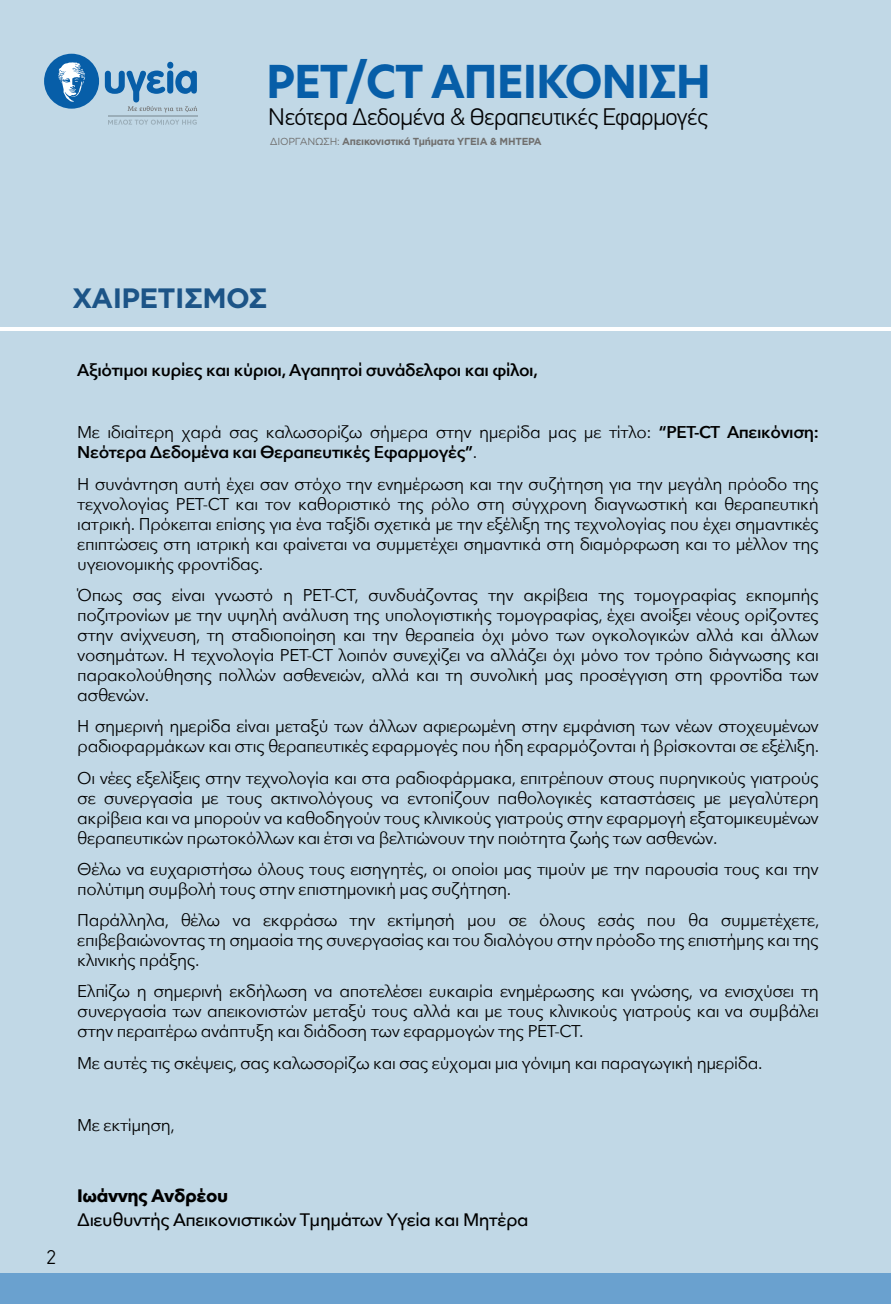
<style>
.page{position:relative;width:891px;height:1304px;background:#fff}
.page>*{position:absolute;margin:0;border:0;box-sizing:border-box;transform-origin:0 0}
.t1{font:700 44.4px "Hero New";letter-spacing:-.025em;color:#075ea8}
.t2{font:700 28px "Gotham Greek";letter-spacing:-.025em;color:#1c5487}
.t3{font:300 24px "PF Din Text";letter-spacing:-.025em;color:#030304;scale:1.04 1}
.t4{font:300 20px "PF Din Text";color:#000}
.t5{font:500 18px "Avenir Next";letter-spacing:-.025em;color:#000}
.t6{font:700 18px "Avenir Next";letter-spacing:-.025em;color:#000}
.t7{font:17px/20px "Avenir Next";letter-spacing:-.025em;color:#000;text-align:justify}
.t8{font:600 17px/20px "Avenir Next";letter-spacing:-.025em;color:#000}
.t9{font:700 10.2px "Gotham Greek";letter-spacing:-.025em;color:#706f6e}
.s1{font-weight:400}
</style>
<div class="page">
<div style="left:0;top:0;width:890px;height:1304px;background:#c1d8e6"></div>
<div style="left:0;top:1273px;width:890px;height:31px;background:#6aa1cf"></div>
<hr style="left:0;top:327px;width:890px;height:3px;background:#fff">
<div style="left:44px;top:54px;width:55px;height:55px;background:#075ea8;border-radius:50%"></div>
<svg style="left:58px;top:62px;width:28px;height:40px"></svg>
<div style="left:167px;top:62px;width:6px;height:7px;background:#075ea8;border-radius:3px"></div>
<svg style="left:105px;top:70px;width:92px;height:43px"></svg>
<svg style="left:108px;top:120px;width:89px;height:5px"></svg>
<hr style="left:108px;top:116px;width:89px;height:1px;background:#9baeb9">
<h1 class="t1" style="left:266px;top:51px;width:446px">PET/CT ΑΠΕΙΚΟΝΙΣΗ</h1>
<p class="t9" style="left:270px;top:135px;width:273px"><span class="s1">ΔΙΟΡΓΑΝΩΣΗ:</span> Απεικονιστικά Τμήματα ΥΓΕΙΑ &amp; ΜΗΤΕΡΑ</p>
<h3 class="t3" style="left:268px;top:103px;width:424px">Νεότερα ∆εδοµένα &amp; Θεραπευτικές Εφαρµογές</h3>
<h2 class="t2" style="left:72px;top:282px;width:197px">ΧΑΙΡΕΤΙΣΜΟΣ</h2>
<p class="t4" style="left:47px;top:1245px;width:11px">2</p>
<p class="t8" style="left:77px;top:359px;width:461px">Αξιότιμοι κυρίες και κύριοι, Αγαπητοί συνάδελφοι και φίλοι,</p>
<p class="t8" style="left:77px;top:422px;width:742px"><span class="s1">Με ιδιαίτερη χαρά σας καλωσορίζω σήμερα στην ημερίδα μας με τίτλο:</span> “PET-CT Απεικόνιση:<br>Νεότερα Δεδομένα και Θεραπευτικές Εφαρμογές”<span class="s1">.</span></p>
<p class="t7" style="left:77px;top:473px;width:742px">Η συνάντηση αυτή έχει σαν στόχο την ενημέρωση και την συζήτηση για την μεγάλη πρόοδο της τεχνολογίας PET-CT και τον καθοριστικό της ρόλο στη σύγχρονη διαγνωστική και θεραπευτική ιατρική. Πρόκειται επίσης για ένα ταξίδι σχετικά με την εξέλιξη της τεχνολογίας που έχει σημαντικές επιπτώσεις στη ιατρική και φαίνεται να συμμετέχει σημαντικά στη διαμόρφωση και το μέλλον της υγειονομικής φροντίδας.</p>
<p class="t7" style="left:77px;top:584px;width:742px">Όπως σας είναι γνωστό η PET-CT, συνδυάζοντας την ακρίβεια της τομογραφίας εκπομπής ποζιτρονίων με την υψηλή ανάλυση της υπολογιστικής τομογραφίας, έχει ανοίξει νέους ορίζοντες στην ανίχνευση, τη σταδιοποίηση και την θεραπεία όχι μόνο των ογκολογικών αλλά και άλλων νοσημάτων. Η τεχνολογία PET-CT λοιπόν συνεχίζει να αλλάζει όχι μόνο τον τρόπο διάγνωσης και παρακολούθησης πολλών ασθενειών, αλλά και τη συνολική μας προσέγγιση στη φροντίδα των ασθενών.</p>
<p class="t7" style="left:77px;top:716px;width:743px">Η σημερινή ημερίδα είναι μεταξύ των άλλων αφιερωμένη στην εμφάνιση των νέων στοχευμένων ραδιοφαρμάκων και στις θεραπευτικές εφαρμογές που ήδη εφαρμόζονται ή βρίσκονται σε εξέλιξη.</p>
<p class="t7" style="left:77px;top:767px;width:742px">Οι νέες εξελίξεις στην τεχνολογία και στα ραδιοφάρμακα, επιτρέπουν στους πυρηνικούς γιατρούς σε συνεργασία με τους ακτινολόγους να εντοπίζουν παθολογικές καταστάσεις με μεγαλύτερη ακρίβεια και να μπορούν να καθοδηγούν τους κλινικούς γιατρούς στην εφαρμογή εξατομικευμένων θεραπευτικών πρωτοκόλλων και έτσι να βελτιώνουν την ποιότητα ζωής των ασθενών.</p>
<p class="t7" style="left:77px;top:858px;width:742px">Θέλω να ευχαριστήσω όλους τους εισηγητές, οι οποίοι μας τιμούν με την παρουσία τους και την πολύτιμη συμβολή τους στην επιστημονική μας συζήτηση.</p>
<p class="t7" style="left:77px;top:909px;width:743px">Παράλληλα, θέλω να εκφράσω την εκτίμησή μου σε όλους εσάς που θα συμμετέχετε, επιβεβαιώνοντας τη σημασία της συνεργασίας και του διαλόγου στην πρόοδο της επιστήμης και της κλινικής πράξης.</p>
<p class="t7" style="left:77px;top:981px;width:742px">Ελπίζω η σημερινή εκδήλωση να αποτελέσει ευκαιρία ενημέρωσης και γνώσης, να ενισχύσει τη συνεργασία των απεικονιστών μεταξύ τους αλλά και με τους κλινικούς γιατρούς και να συμβάλει στην περαιτέρω ανάπτυξη και διάδοση των εφαρμογών της PET-CT.</p>
<p class="t7" style="left:77px;top:1052px;width:686px">Με αυτές τις σκέψεις, σας καλωσορίζω και σας εύχομαι μια γόνιμη και παραγωγική ημερίδα.</p>
<p class="t7" style="left:77px;top:1115px;width:99px">Με εκτίμηση,</p>
<p class="t6" style="left:77px;top:1180px;width:152px">Ιωάννης Ανδρέου</p>
<p class="t5" style="left:77px;top:1205px;width:452px">Διευθυντής Aπεικονιστικών Tμημάτων Υγεία και Μητέρα</p>
</div>
